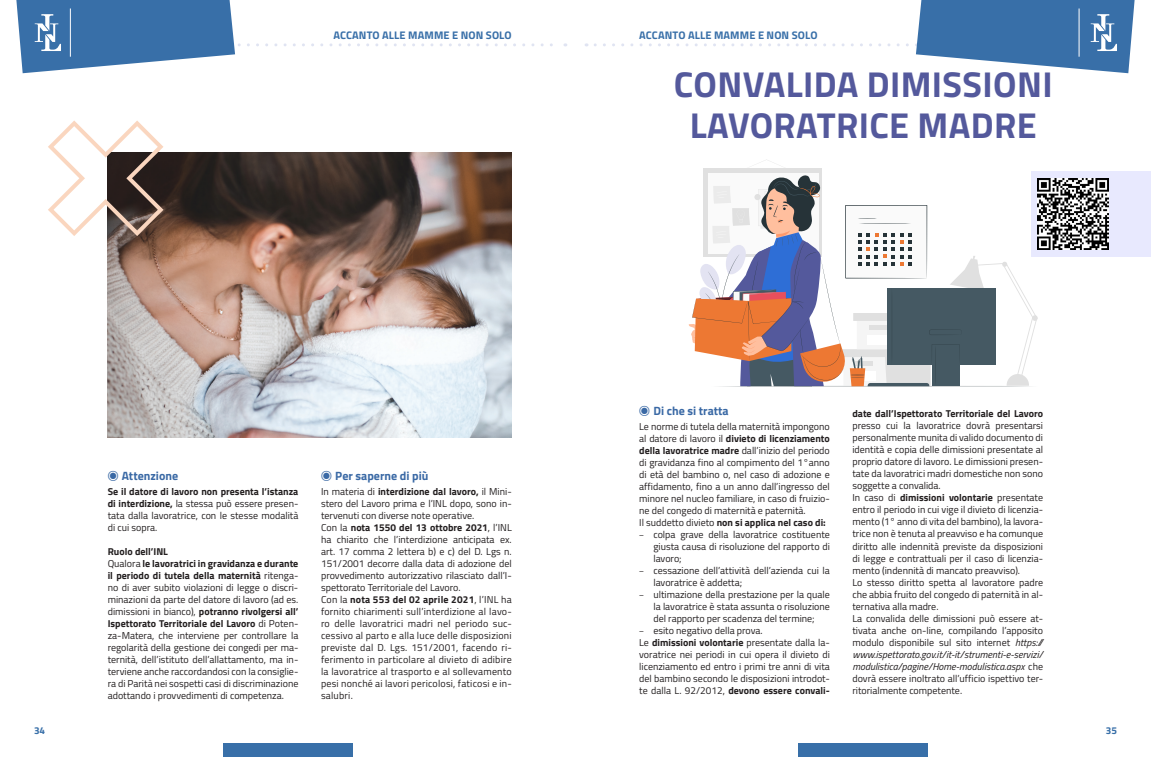
<style>
.page{position:relative;width:1151px;height:757px;background:#fff}
.page>*{position:absolute;margin:0;border:0;box-sizing:border-box;transform-origin:0 0}
.t1{font:700 36px/40px "Titillium Web";letter-spacing:.01em;color:#54599c;text-align:center}
.t2{font:700 12px "Titillium Web";color:#3a69a5}
.t3{font:700 11px "Titillium Web";letter-spacing:.01em;color:#386fa8}
.t4{font:10px/12px "Titillium Web";color:#231f20}
.t5{font:700 10px "Titillium Web";color:#231f20}
.t6{font:700 10px "Titillium Web";color:#386fa8}
.s1{font-family:"Source Sans Pro";font-weight:400}
.s2{font-weight:700}
.s3{font-family:"Source Sans Pro"}
.s4{font-style:italic}
</style>
<div class="page">
<div style="left:798px;top:743px;width:130px;height:14px;background:#386fa8"></div>
<div style="left:223px;top:743px;width:129px;height:14px;background:#386fa8"></div>
<svg style="left:16px;top:0;width:550px;height:73px"></svg>
<svg style="left:595px;top:0;width:540px;height:73px"></svg>
<svg style="left:688px;top:159px;width:350px;height:228px"></svg>
<img style="left:108px;top:152px;width:404px;height:286px">
<svg style="left:48px;top:120px;width:115px;height:116px"></svg>
<div style="left:1032px;top:171px;width:119px;height:85px;background:#e8e9fe"></div>
<img style="left:1037px;top:178px;width:71px;height:71px">
<p class="t3" style="left:333px;top:27px;width:180px">ACCANTO ALLE MAMME E NON SOLO</p>
<p class="t3" style="left:639px;top:27px;width:180px">ACCANTO ALLE MAMME E NON SOLO</p>
<p class="t2" style="left:108px;top:467px;width:72px"><span class="s1">◉</span> Attenzione</p>
<p class="t4" style="left:108px;top:485px;width:192px;text-align:justify"><span class="s2">Se il datore di lavoro non presenta l’istanza di interdizione,</span> la stessa può essere presen&shy;tata dalla lavoratrice, con le stesse modalità di cui sopra.</p>
<p class="t4" style="left:108px;top:545px;width:192px"><span class="s2">Ruolo dell’INL<br></span>Qualora <span class="s2">le lavoratrici in gravidanza e durante il periodo di tutela della maternità</span> ritenga&shy;no di aver subito violazioni di legge o discri&shy;minazioni da parte del datore di lavoro (ad es. dimissioni in bianco), <span class="s2">potranno rivolgersi all’ Ispettorato Territoriale del Lavoro</span> di Poten&shy;za-Matera, che interviene per controllare la regolarità della gestione dei congedi per ma&shy;ternità, dell’istituto dell’allattamento, ma in&shy;terviene anche raccordandosi con la consiglie&shy;ra di Parità nei sospetti casi di discriminazione adottando i provvedimenti di competenza.</p>
<p class="t2" style="left:321px;top:467px;width:109px"><span class="s1">◉</span> Per saperne di più</p>
<p class="t4" style="left:321px;top:485px;width:192px">In materia di <span class="s2">interdizione dal lavoro,</span> il Mini&shy;stero del Lavoro prima e l’INL dopo, sono in&shy;tervenuti con diverse note operative.<br>Con la <span class="s2">nota 1550 del 13 ottobre 2021</span>, l’INL ha chiarito che l’interdizione anticipata ex. art. 17 comma 2 lettera b) e c) del D. Lgs n.<br>151/2001 decorre dalla data di adozione del provvedimento autorizzativo rilasciato dall’I&shy;spettorato Territoriale del Lavoro.<br>Con la <span class="s2">nota 553 del 02 aprile 2021</span>, l’INL ha fornito chiarimenti sull’interdizione al lavo&shy;ro delle lavoratrici madri nel periodo suc&shy;cessivo al parto e alla luce delle disposizioni previste dal D. Lgs. 151/2001, facendo ri&shy;ferimento in particolare al divieto di adibire la lavoratrice al trasporto e al sollevamento pesi nonché ai lavori pericolosi, faticosi e in&shy;salubri.</p>
<h1 class="t1" style="left:674px;top:63px;width:380px">CONVALIDA DIMISSIONI<br>LAVORATRICE MADRE</h1>
<p class="t2" style="left:639px;top:401px;width:91px"><span class="s1">◉</span> Di che si tratta</p>
<p class="t4" style="left:639px;top:420px;width:192px">Le norme di tutela della maternità impongono al datore di lavoro il <span class="s2">divieto di licenziamento della lavoratrice madre</span> dall’inizio del periodo di gravidanza fino al compimento del 1°anno di età del bambino o, nel caso di adozione e affidamento, fino a un anno dall’ingresso del minore nel nucleo familiare, in caso di fruizio&shy;ne del congedo di maternità e paternità.<br>Il suddetto divieto <span class="s2">non si applica nel caso di:</span></p>
<p class="t4" style="left:653px;top:528px;width:178px;text-align:justify;text-indent:-14px"><span class="s3">–</span> colpa grave della lavoratrice costituente giusta causa di risoluzione del rapporto di lavoro;</p>
<p class="t4" style="left:653px;top:564px;width:178px;text-indent:-14px"><span class="s3">–</span> cessazione dell’attività dell’azienda cui la lavoratrice è addetta;</p>
<p class="t4" style="left:653px;top:588px;width:178px;text-align:justify;text-indent:-14px"><span class="s3">–</span> ultimazione della prestazione per la quale la lavoratrice è stata assunta o risoluzione del rapporto per scadenza del termine;</p>
<p class="t4" style="left:639px;top:624px;width:192px"><span class="s3">–</span> esito negativo della prova.<br>Le <span class="s2">dimissioni volontarie</span> presentate dalla la&shy;voratrice nei periodi in cui opera il divieto di licenziamento ed entro i primi tre anni di vita del bambino secondo le disposizioni introdot&shy;te dalla L. 92/2012, <span class="s2">devono essere convali-</span></p>
<p class="t5" style="left:852px;top:406px;width:192px">date dall’Ispettorato Territoriale del Lavoro</p>
<p class="t4" style="left:852px;top:419px;width:192px">presso cui la lavoratrice dovrà presentarsi personalmente munita di valido documento di identità e copia delle dimissioni presentate al proprio datore di lavoro. Le dimissioni presen&shy;tate da lavoratrici madri domestiche non sono soggette a convalida.<br>In caso di <span class="s2">dimissioni volontarie</span> presentate entro il periodo in cui vige il divieto di licenzia&shy;mento (1° anno di vita del bambino), la lavora&shy;trice non è tenuta al preavviso e ha comunque diritto alle indennità previste da disposizioni di legge e contrattuali per il caso di licenzia&shy;mento (indennità di mancato preavviso).<br>Lo stesso diritto spetta al lavoratore padre che abbia fruito del congedo di paternità in al&shy;ternativa alla madre.<br>La convalida delle dimissioni può essere at&shy;tivata anche on-line, compilando l’apposito modulo disponibile sul sito internet <span class="s4">https:// www.ispettorato.gov.it/it-it/strumenti-e-servizi/ modulistica/pagine/Home-modulistica.aspx</span> che dovrà essere inoltrato all’ufficio ispettivo ter&shy;ritorialmente competente.</p>
<p class="t6" style="left:34px;top:723px;width:13px">34</p>
<p class="t6" style="left:1106px;top:723px;width:13px">35</p>
</div>
